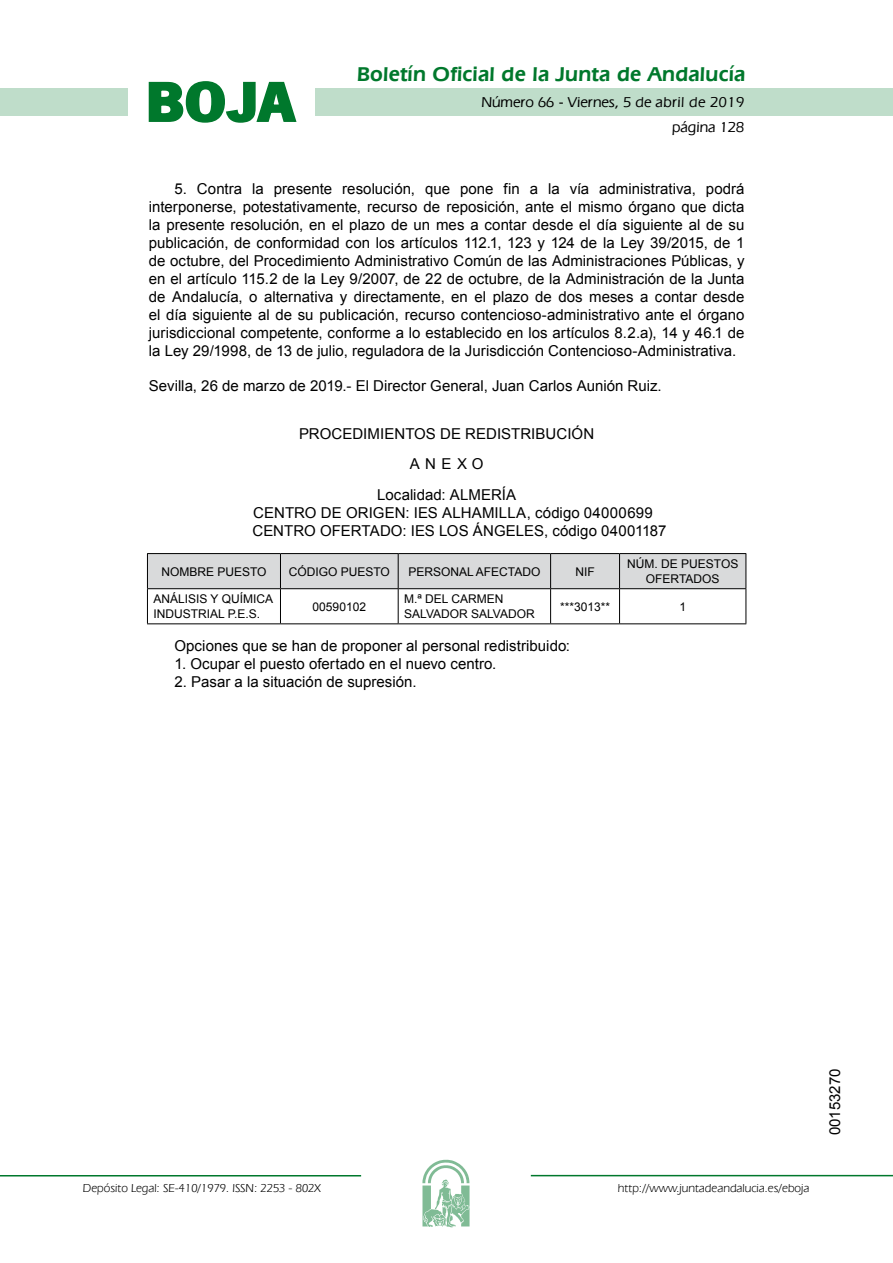
<style>
.page{position:relative;width:893px;height:1263px;background:#fff}
.page>*{position:absolute;margin:0;border:0;box-sizing:border-box;transform-origin:0 0}
.t1{font:700 57.75px "News Got T";color:#00782c;scale:1.14 1}
.t2{font:600 21px "Eras IT Cby BT";letter-spacing:.01em;color:#00782c}
.t3{font:15px/18px "Arial";color:#000;text-align:justify}
.t4{font:500 15px/24.5px "Eras IT Cby BT";color:#000;text-align:right}
.t5{font:12px/14.4px "Arial";color:#000}
.t6{font:12px "Eras IT Cby BT";color:#000}
</style>
<div class="page">
<div style="left:315px;top:88px;width:577px;height:28px;background:#bfddca"></div>
<div style="left:0;top:88px;width:128px;height:28px;background:#bfddca"></div>
<hr style="left:0;top:1175px;width:361px;height:2px;background:#00782c">
<svg style="left:422px;top:1159px;width:47px;height:68px"></svg>
<hr style="left:531px;top:1175px;width:361px;height:1px;background:#00782c">
<svg style="left:148px;top:81px;width:149px;height:42px"></svg>
<div style="left:148px;top:554px;width:597px;height:34px;background:#d9dadb"></div>
<hr style="left:147px;top:553px;width:133px;height:1px;background:#000">
<hr style="left:147px;top:554px;width:1px;height:34px;background:#000">
<hr style="left:280px;top:553px;width:118px;height:1px;background:#000">
<hr style="left:280px;top:554px;width:1px;height:34px;background:#000">
<hr style="left:398px;top:553px;width:152px;height:1px;background:#000">
<hr style="left:398px;top:554px;width:1px;height:34px;background:#000">
<hr style="left:550px;top:553px;width:69px;height:1px;background:#000">
<hr style="left:550px;top:554px;width:1px;height:34px;background:#000">
<hr style="left:619px;top:553px;width:127px;height:1px;background:#000">
<hr style="left:619px;top:554px;width:1px;height:34px;background:#000">
<hr style="left:745px;top:554px;width:1px;height:34px;background:#000">
<hr style="left:147px;top:588px;width:133px;height:1px;background:#000">
<hr style="left:147px;top:589px;width:1px;height:34px;background:#000">
<hr style="left:280px;top:588px;width:118px;height:1px;background:#000">
<hr style="left:280px;top:589px;width:1px;height:34px;background:#000">
<hr style="left:398px;top:588px;width:152px;height:1px;background:#000">
<hr style="left:398px;top:589px;width:1px;height:34px;background:#000">
<hr style="left:550px;top:588px;width:69px;height:1px;background:#000">
<hr style="left:550px;top:589px;width:1px;height:34px;background:#000">
<hr style="left:619px;top:588px;width:127px;height:1px;background:#000">
<hr style="left:619px;top:589px;width:1px;height:34px;background:#000">
<hr style="left:745px;top:589px;width:1px;height:34px;background:#000">
<hr style="left:147px;top:623px;width:133px;height:1px;background:#000">
<hr style="left:280px;top:623px;width:118px;height:1px;background:#000">
<hr style="left:398px;top:623px;width:152px;height:1px;background:#000">
<hr style="left:550px;top:623px;width:69px;height:1px;background:#000">
<hr style="left:619px;top:623px;width:127px;height:1px;background:#000">
<h1 class="t1" style="left:145px;top:68px;width:133px">BOJA</h1>
<h2 class="t2" style="left:357px;top:62px;width:390px">Boletín Oficial de la Junta de Andalucía</h2>
<p class="t4" style="left:481px;top:90px;width:264px">Número 66 - Viernes, 5 de abril de 2019 página 128</p>
<p class="t3" style="left:149px;top:180px;width:597px;text-indent:26px">5. Contra la presente resolución, que pone fin a la vía administrativa, podrá interponerse, potestativamente, recurso de reposición, ante el mismo órgano que dicta la presente resolución, en el plazo de un mes a contar desde el día siguiente al de su publicación, de conformidad con los artículos 112.1, 123 y 124 de la Ley 39/2015, de 1 de octubre, del Procedimiento Administrativo Común de las Administraciones Públicas, y en el artículo 115.2 de la Ley 9/2007, de 22 de octubre, de la Administración de la Junta de Andalucía, o alternativa y directamente, en el plazo de dos meses a contar desde el día siguiente al de su publicación, recurso contencioso-administrativo ante el órgano jurisdiccional competente, conforme a lo establecido en los artículos 8.2.a), 14 y 46.1 de la Ley 29/1998, de 13 de julio, reguladora de la Jurisdicción Contencioso-Administrativa.</p>
<p class="t3" style="left:149px;top:377px;width:514px">Sevilla, 26 de marzo de 2019.- El Director General, Juan Carlos Aunión Ruiz.</p>
<p class="t3" style="left:299px;top:418px;width:297px;line-height:30.8px;text-align:center">PROCEDIMIENTOS DE REDISTRIBUCIÓN<br>ANEXO<br>Localidad: ALMERÍA</p>
<p class="t3" style="left:252px;top:504px;width:415px">CENTRO DE ORIGEN: IES ALHAMILLA, código 04000699<br>CENTRO OFERTADO: IES LOS ÁNGELES, código 04001187</p>
<p class="t5" style="left:161px;top:564px;width:107px">NOMBRE PUESTO</p>
<p class="t5" style="left:289px;top:564px;width:103px">CÓDIGO PUESTO</p>
<p class="t5" style="left:408px;top:564px;width:134px">PERSONAL AFECTADO</p>
<p class="t5" style="left:575px;top:564px;width:21px">NIF</p>
<p class="t5" style="left:627px;top:557px;width:113px;text-align:center">NÚM. DE PUESTOS<br>OFERTADOS</p>
<p class="t5" style="left:153px;top:592px;width:121px">ANÁLISIS Y QUÍMICA<br>INDUSTRIAL P.E.S.</p>
<p class="t5" style="left:312px;top:599px;width:55px">00590102</p>
<p class="t5" style="left:404px;top:592px;width:132px">M.ª DEL CARMEN<br>SALVADOR SALVADOR</p>
<p class="t5" style="left:560px;top:599px;width:52px">***3013**</p>
<p class="t5" style="left:679px;top:599px;width:8px">1</p>
<p class="t3" style="left:174px;top:637px;width:397px">Opciones que se han de proponer al personal redistribuido:</p>
<p class="t3" style="left:174px;top:655px;width:323px">1. Ocupar el puesto ofertado en el nuevo centro.</p>
<p class="t3" style="left:174px;top:673px;width:244px">2. Pasar a la situación de supresión.</p>
<p class="t6" style="left:83px;top:1181px;width:239px">Depósito Legal: SE-410/1979. ISSN: 2253 - 802X</p>
<p class="t6" style="left:618px;top:1181px;width:193px">http://www.juntadeandalucia.es/eboja</p>
<p class="t3" style="left:826px;top:1135px;width:68px;rotate:-90deg">00153270</p>
</div>
